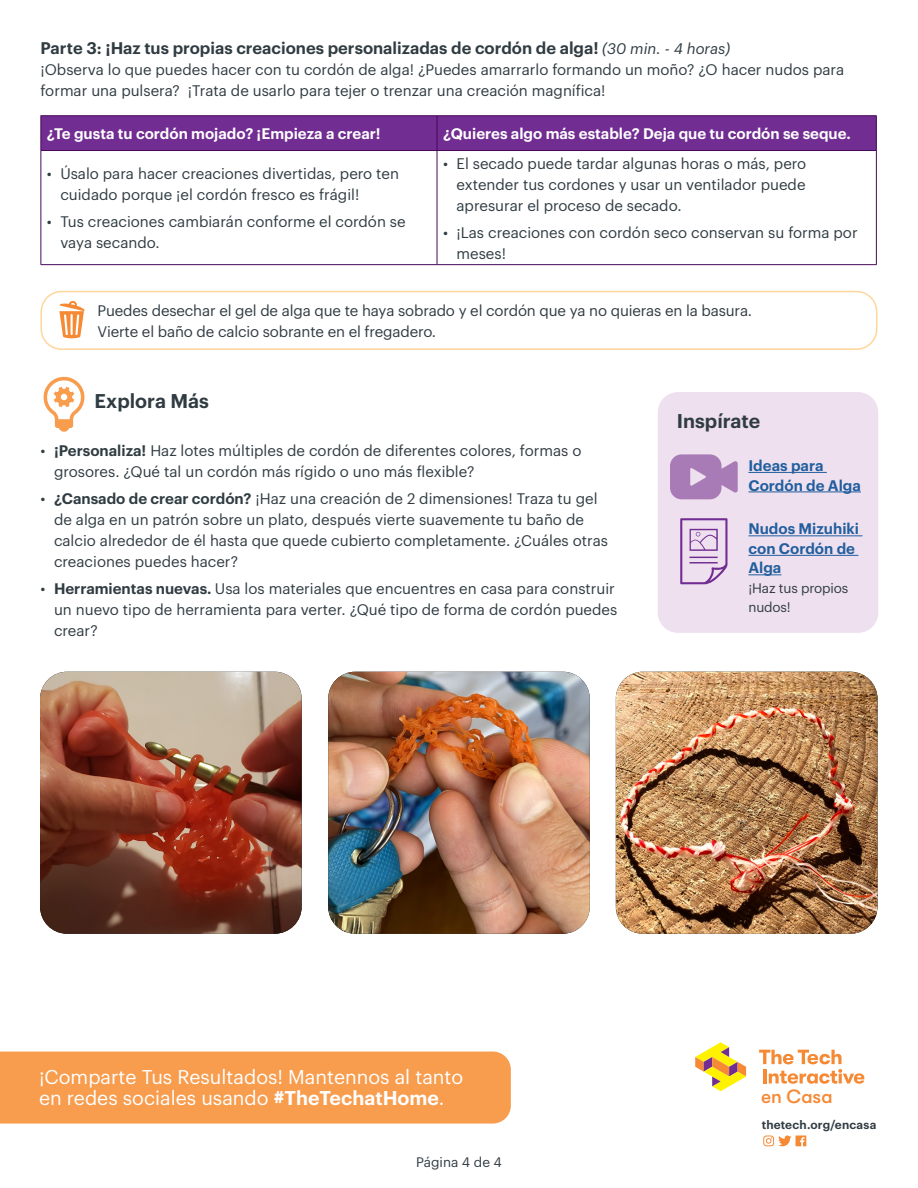
<style>
.page{position:relative;width:918px;height:1188px;background:#fff}
.page>*{position:absolute;margin:0;border:0;box-sizing:border-box;transform-origin:0 0}
.t1{font:19.5px/21px "Graphik";color:#fff}
.t2{font:600 19.5px "Graphik";color:#303c42}
.t3{font:500 19.05px "GT Walsheim";color:#f68933}
.t4{font:600 16.5px "Graphik";color:#303c42}
.t5{font:15px/21px "Graphik";color:#303c42}
.t6{font:600 15px "Graphik";color:#fff}
.t7{font:600 15px/19.5px "Graphik";color:#215e9e}
.t8{font:13.5px/19.5px "Graphik";letter-spacing:-.01em;color:#303c42}
.t9{font:600 11.85px "Graphik";letter-spacing:.015em;color:#303c42}
.s1{font-weight:400;font-style:italic;font-size:15px}
.s2{font-weight:600}
</style>
<div class="page">
<img style="left:40px;top:672px;width:262px;height:262px">
<div style="left:0;top:1052px;width:511px;height:72px;background:#f89c4d"></div>
<div style="left:658px;top:392px;width:220px;height:241px;background:#eee0ee;border-radius:20px"></div>
<hr style="left:748px;top:535px;width:114px;height:1px;background:#215e9e">
<hr style="left:748px;top:555px;width:110px;height:1px;background:#215e9e">
<hr style="left:748px;top:574px;width:33px;height:1px;background:#215e9e">
<hr style="left:748px;top:472px;width:79px;height:1px;background:#215e9e">
<hr style="left:748px;top:491px;width:113px;height:1px;background:#215e9e">
<svg style="left:680px;top:518px;width:48px;height:66px"></svg>
<svg style="left:670px;top:454px;width:68px;height:45px"></svg>
<svg style="left:43px;top:377px;width:42px;height:55px"></svg>
<svg style="left:59px;top:301px;width:26px;height:37px"></svg>
<div style="left:41px;top:291px;width:837px;height:59px;border:2px solid #ffd69b;border-radius:20px"></div>
<div style="left:41px;top:116px;width:835px;height:34px;background:#712d91"></div>
<hr style="left:40px;top:151px;width:1px;height:113px;background:#470858">
<hr style="left:437px;top:151px;width:1px;height:113px;background:#470858">
<hr style="left:876px;top:151px;width:1px;height:113px;background:#470858">
<hr style="left:40px;top:264px;width:397px;height:1px;background:#470858">
<hr style="left:437px;top:264px;width:440px;height:1px;background:#470858">
<hr style="left:40px;top:115px;width:397px;height:1px;background:#470858">
<hr style="left:40px;top:116px;width:1px;height:34px;background:#470858">
<hr style="left:40px;top:150px;width:397px;height:1px;background:#470858">
<hr style="left:437px;top:115px;width:440px;height:1px;background:#470858">
<hr style="left:437px;top:116px;width:1px;height:34px;background:#470858">
<hr style="left:876px;top:116px;width:1px;height:34px;background:#470858">
<hr style="left:437px;top:150px;width:440px;height:1px;background:#470858">
<img style="left:616px;top:672px;width:262px;height:262px">
<img style="left:328px;top:672px;width:262px;height:262px">
<svg style="left:695px;top:1042px;width:51px;height:49px"></svg>
<svg style="left:759px;top:1050px;width:105px;height:34px"></svg>
<svg style="left:763px;top:1135px;width:43px;height:11px"></svg>
<p class="t4" style="left:40px;top:35px;width:691px">Parte 3: ¡Haz tus propias creaciones personalizadas de cordón de alga! <span class="s1">(30 min. - 4 horas)</span></p>
<p class="t5" style="left:40px;top:58px;width:805px">¡Observa lo que puedes hacer con tu cordón de alga! ¿Puedes amarrarlo formando un moño? ¿O hacer nudos para formar una pulsera? ¡Trata de usarlo para tejer o trenzar una creación magnífica!</p>
<p class="t6" style="left:47px;top:122px;width:335px">¿Te gusta tu cordón mojado? ¡Empieza a crear!</p>
<p class="t6" style="left:443px;top:122px;width:409px">¿Quieres algo más estable? Deja que tu cordón se seque.</p>
<p class="t5" style="left:60px;top:162px;width:340px;text-indent:-14px">• Úsalo para hacer creaciones divertidas, pero ten cuidado porque ¡el cordón fresco es frágil!</p>
<p class="t5" style="left:60px;top:210px;width:347px;text-indent:-14px">• Tus creaciones cambiarán conforme el cordón se vaya secando.</p>
<p class="t5" style="left:457px;top:151px;width:351px;text-align:justify;text-indent:-14px">• El secado puede tardar algunas horas o más, pero extender tus cordones y usar un ventilador puede apresurar el proceso de secado.</p>
<p class="t5" style="left:457px;top:220px;width:403px;text-indent:-14px">• ¡Las creaciones con cordón seco conservan su forma por meses!</p>
<p class="t5" style="left:98px;top:298px;width:656px">Puedes desechar el gel de alga que te haya sobrado y el cordón que ya no quieras en la basura.<br>Vierte el baño de calcio sobrante en el fregadero.</p>
<h1 class="t2" style="left:94px;top:386px;width:116px">Explora Más</h1>
<p class="t5" style="left:54px;top:439px;width:529px;text-indent:-14px">• <span class="s2">¡Personaliza!</span> Haz lotes múltiples de cordón de diferentes colores, formas o grosores. ¿Qué tal un cordón más rígido o uno más flexible?</p>
<p class="t5" style="left:54px;top:487px;width:556px;text-indent:-14px">• <span class="s2">¿Cansado de crear cordón?</span> ¡Haz una creación de 2 dimensiones! Traza tu gel de alga en un patrón sobre un plato, después vierte suavemente tu baño de calcio alrededor de él hasta que quede cubierto completamente. ¿Cuáles otras creaciones puedes hacer?</p>
<p class="t5" style="left:54px;top:577px;width:565px;text-indent:-14px">• <span class="s2">Herramientas nuevas.</span> Usa los materiales que encuentres en casa para construir un nuevo tipo de herramienta para verter. ¿Qué tipo de forma de cordón puedes crear?</p>
<h1 class="t2" style="left:677px;top:406px;width:85px">Inspírate</h1>
<p class="t7" style="left:748px;top:455px;width:114px">Ideas para<br>Cordón de Alga</p>
<p class="t7" style="left:748px;top:518px;width:112px">Nudos Mizuhiki con Cordón de<br>Alga</p>
<p class="t8" style="left:748px;top:577px;width:102px">¡Haz tus propios nudos!</p>
<h1 class="t1" style="left:39px;top:1065px;width:426px">¡Comparte Tus Resultados! Mantennos al tanto en redes sociales usando <span class="s2">#TheTechatHome</span>.</h1>
<p class="t8" style="left:416px;top:1152px;width:87px">Página 4 de 4</p>
<p class="t3" style="left:761px;top:1086px;width:73px">en Casa</p>
<p class="t9" style="left:762px;top:1116px;width:116px">thetech.org/encasa</p>
</div>
